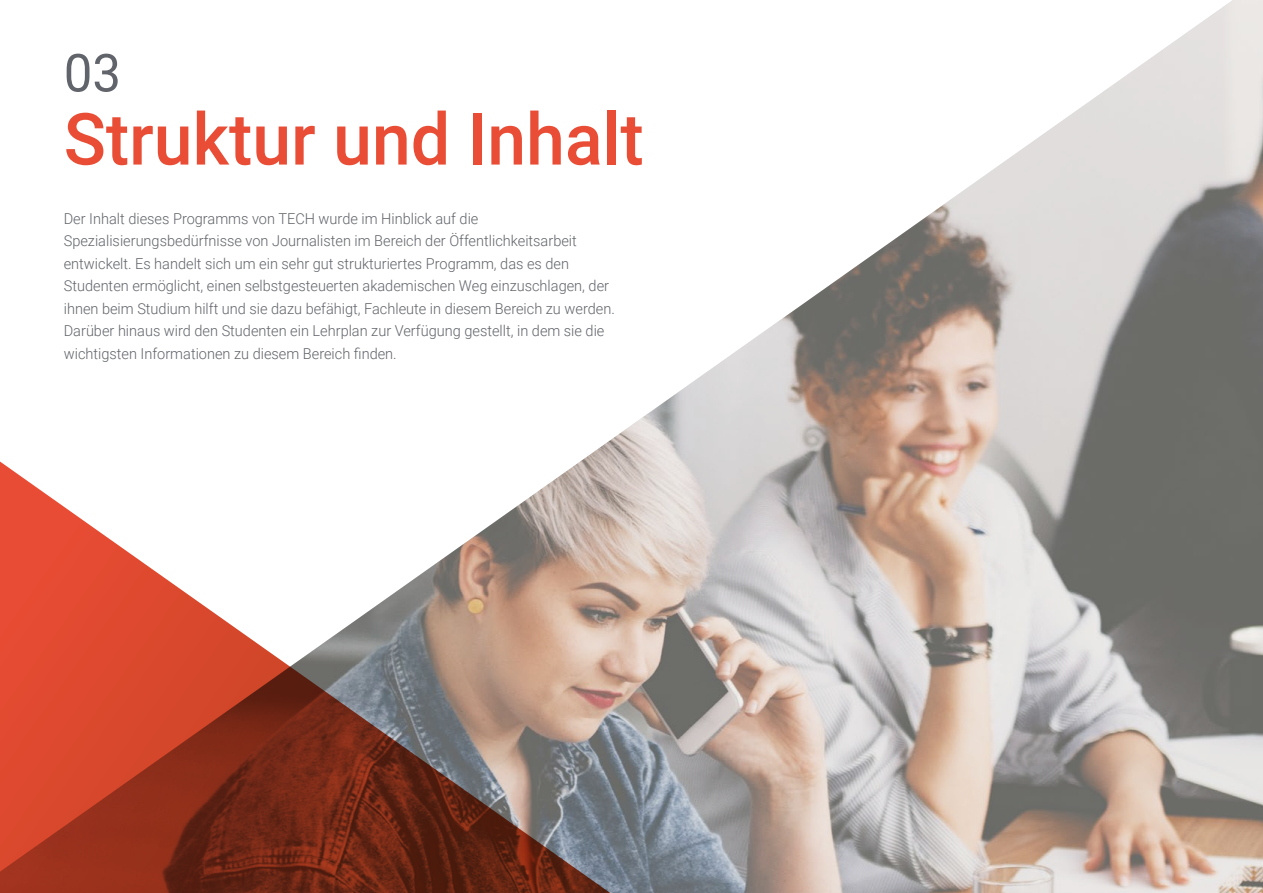
<style>
.page{position:relative;width:1263px;height:893px;background:#fff}
.page>*{position:absolute;margin:0;border:0;box-sizing:border-box;transform-origin:0 0}
.t1{font:500 72px "Roboto";color:#e94d35}
.t2{font:52.5px "Roboto";color:#61646a}
.t3{font:300 15px/22.5px "Roboto";color:#61646a}
</style>
<div class="page">
<img style="left:602px;top:0;width:661px;height:893px">
<svg style="left:0;top:446px;width:640px;height:447px"></svg>
<h2 class="t2" style="left:64px;top:36px;width:59px">03</h2>
<h1 class="t1" style="left:64px;top:89px;width:581px">Struktur und Inhalt</h1>
<p class="t3" style="left:64px;top:207px;width:552px">Der Inhalt dieses Programms von TECH wurde im Hinblick auf die Spezialisierungsbedürfnisse von Journalisten im Bereich der Öffentlichkeitsarbeit entwickelt. Es handelt sich um ein sehr gut strukturiertes Programm, das es den Studenten ermöglicht, einen selbstgesteuerten akademischen Weg einzuschlagen, der ihnen beim Studium hilft und sie dazu befähigt, Fachleute in diesem Bereich zu werden.<br>Darüber hinaus wird den Studenten ein Lehrplan zur Verfügung gestellt, in dem sie die wichtigsten Informationen zu diesem Bereich finden.</p>
</div>
